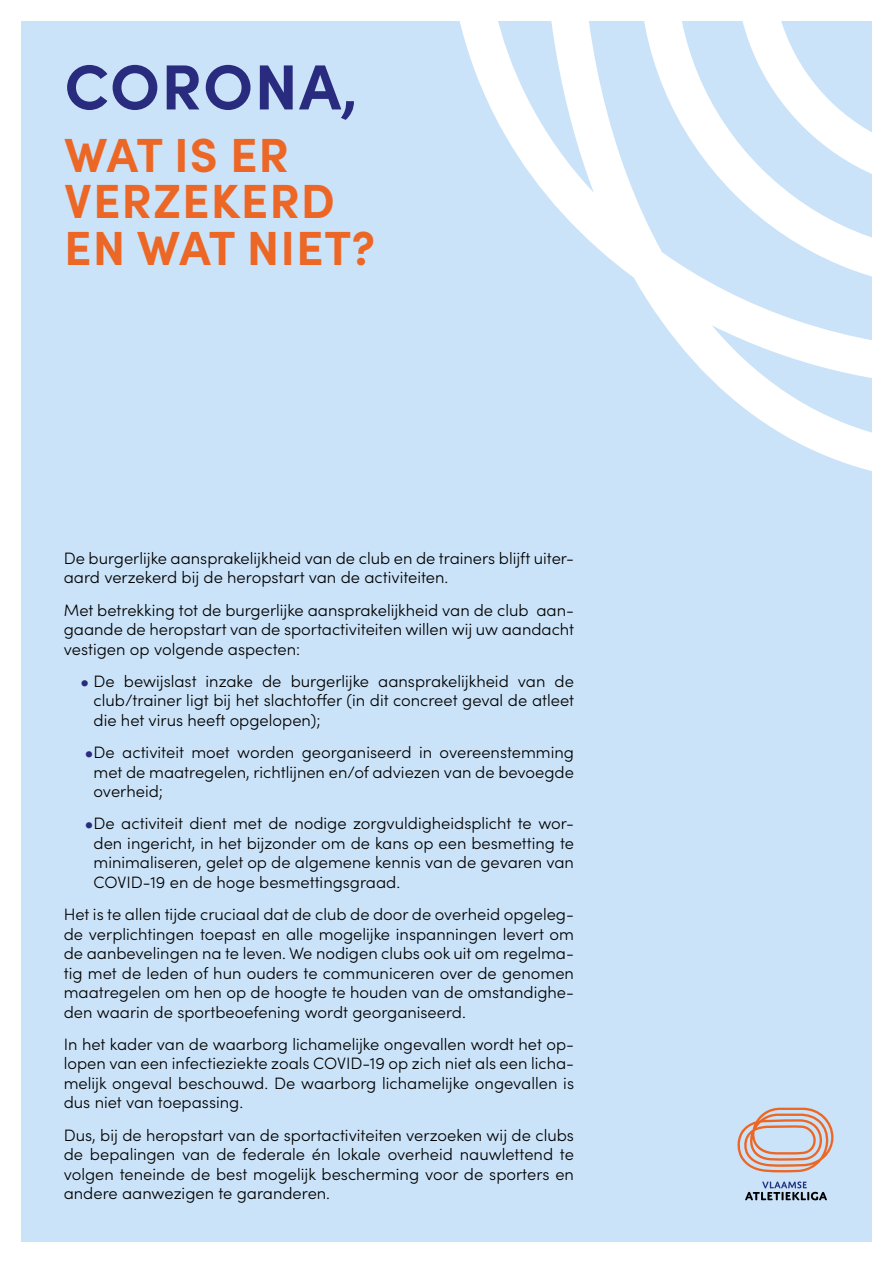
<style>
.page{position:relative;width:893px;height:1263px;background:#fff}
.page>*{position:absolute;margin:0;border:0;box-sizing:border-box;transform-origin:0 0}
.t1{font:700 63.9px "Sofia Pro";letter-spacing:.02em;color:#292c7e}
.t2{font:700 48px/46.2px "Sofia Pro";letter-spacing:.02em;color:#ec6725}
.t3{font:300 16.5px/19.5px "Sofia Pro";color:#000;text-align:justify}
.s1{font-size:10.5px;color:#292c7e}
</style>
<div class="page">
<div style="left:21px;top:21px;width:851px;height:1221px;background:#cbe3f8"></div>
<svg style="left:459px;top:21px;width:413px;height:450px"></svg>
<svg style="left:745px;top:1181px;width:82px;height:19px"></svg>
<svg style="left:737px;top:1108px;width:96px;height:64px"></svg>
<h1 class="t1" style="left:64px;top:38px;width:295px">CORONA,</h1>
<h2 class="t2" style="left:64px;top:128px;width:312px">WAT IS ER<br>VERZEKERD<br>EN WAT NIET?</h2>
<p class="t3" style="left:64px;top:547px;width:512px">De burgerlijke aansprakelijkheid van de club en de trainers blijft uiter&shy;aard verzekerd bij de heropstart van de activiteiten.</p>
<p class="t3" style="left:64px;top:599px;width:512px">Met betrekking tot de burgerlijke aansprakelijkheid van de club aan&shy;gaande de heropstart van de sportactiviteiten willen wij uw aandacht vestigen op volgende aspecten:</p>
<p class="t3" style="left:94px;top:670px;width:482px;text-indent:-13px"><span class="s1">⬤</span> De bewijslast inzake de burgerlijke aansprakelijkheid van de club/trainer ligt bij het slachtoffer (in dit concreet geval de atleet die het virus heeft opgelopen);</p>
<p class="t3" style="left:94px;top:742px;width:482px;text-indent:-8px"><span class="s1">⬤</span>De activiteit moet worden georganiseerd in overeenstemming met de maatregelen, richtlijnen en/of adviezen van de bevoegde overheid;</p>
<p class="t3" style="left:94px;top:813px;width:482px;text-indent:-8px"><span class="s1">⬤</span>De activiteit dient met de nodige zorgvuldigheidsplicht te wor&shy;den ingericht, in het bijzonder om de kans op een besmetting te minimaliseren, gelet op de algemene kennis van de gevaren van COVID-19 en de hoge besmettingsgraad.</p>
<p class="t3" style="left:64px;top:904px;width:512px">Het is te allen tijde cruciaal dat de club de door de overheid opgeleg&shy;de verplichtingen toepast en alle mogelijke inspanningen levert om de aanbevelingen na te leven. We nodigen clubs ook uit om regelma&shy;tig met de leden of hun ouders te communiceren over de genomen maatregelen om hen op de hoogte te houden van de omstandighe&shy;den waarin de sportbeoefening wordt georganiseerd.</p>
<p class="t3" style="left:64px;top:1033px;width:512px">In het kader van de waarborg lichamelijke ongevallen wordt het op&shy;lopen van een infectieziekte zoals COVID-19 op zich niet als een licha&shy;melijk ongeval beschouwd. De waarborg lichamelijke ongevallen is dus niet van toepassing.</p>
<p class="t3" style="left:64px;top:1124px;width:512px">Dus, bij de heropstart van de sportactiviteiten verzoeken wij de clubs de bepalingen van de federale én lokale overheid nauwlettend te volgen teneinde de best mogelijk bescherming voor de sporters en andere aanwezigen te garanderen.</p>
</div>
